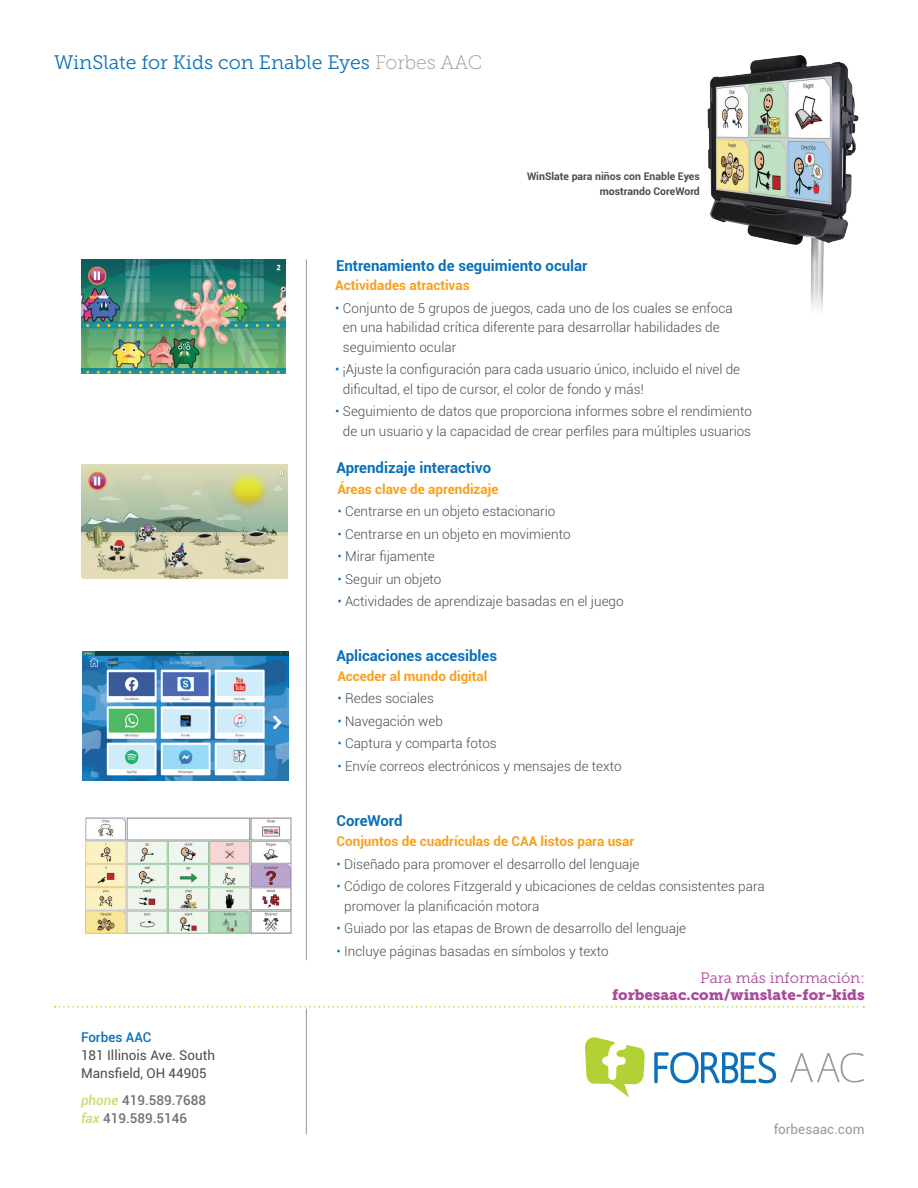
<style>
.page{position:relative;width:918px;height:1188px;background:#fff}
.page>*{position:absolute;margin:0;border:0;box-sizing:border-box;transform-origin:0 0}
.t1{font:19.5px "Museo Slab 300";color:#0c70b9}
.t2{font:700 15px "Roboto";color:#0c70b9}
.t3{font:15px "Museo Slab 900";color:#aa4a9c}
.t4{font:15px "Museo Slab 300";color:#aa4a9c}
.t5{font:300 13.5px/19.5px "Roboto";color:#4b4c4d}
.t6{font:700 13.5px "Roboto";color:#f8a01f}
.t7{font:13.5px/18px "Roboto";color:#4c4d4e}
.t8{font:500 13.5px/18px "Roboto";color:#747172}
.t9{font:13.5px "Roboto";color:#999}
.t10{font:500 13.5px "Roboto";color:#0c70b9}
.t11{font:700 10.5px/15px "Roboto";color:#4b4c4d;text-align:right}
.s1{font-family:"Museo Slab 100";color:#999}
.s2{color:#0c70b9}
.s3{font-style:italic;color:#c8dc71}
</style>
<div class="page">
<svg style="left:654px;top:1052px;width:122px;height:31px"></svg>
<svg style="left:790px;top:1053px;width:74px;height:30px"></svg>
<svg style="left:585px;top:1037px;width:60px;height:61px"></svg>
<svg style="left:55px;top:1006px;width:809px;height:2px"></svg>
<hr style="left:306px;top:1009px;width:1px;height:125px;background:#999">
<hr style="left:306px;top:260px;width:1px;height:700px;background:#999">
<img style="left:85px;top:818px;width:206px;height:115px">
<img style="left:83px;top:651px;width:206px;height:129px">
<img style="left:81px;top:260px;width:205px;height:114px">
<img style="left:81px;top:465px;width:206px;height:114px">
<img style="left:707px;top:55px;width:152px;height:255px">
<h1 class="t1" style="left:54px;top:51px;width:430px">WinSlate for Kids con Enable Eyes <span class="s1">Forbes AAC</span></h1>
<p class="t11" style="left:527px;top:169px;width:174px">WinSlate para niños con Enable Eyes mostrando CoreWord</p>
<p class="t2" style="left:336px;top:255px;width:253px">Entrenamiento de seguimiento ocular</p>
<p class="t6" style="left:335px;top:276px;width:136px">Actividades atractivas</p>
<p class="t5" style="left:343px;top:298px;width:391px;text-indent:-8px"><span class="s2">•</span> Conjunto de 5 grupos de juegos, cada uno de los cuales se enfoca en una habilidad crítica diferente para desarrollar habilidades de seguimiento ocular</p>
<p class="t5" style="left:343px;top:359px;width:399px;text-indent:-8px"><span class="s2">•</span> ¡Ajuste la configuración para cada usuario único, incluido el nivel de dificultad, el tipo de cursor, el color de fondo y más!</p>
<p class="t5" style="left:335px;top:401px;width:418px;text-align:center"><span class="s2">•</span> Seguimiento de datos que proporciona informes sobre el rendimiento de un usuario y la capacidad de crear perfiles para múltiples usuarios</p>
<p class="t2" style="left:337px;top:457px;width:156px">Aprendizaje interactivo</p>
<p class="t6" style="left:337px;top:480px;width:163px">Áreas clave de aprendizaje</p>
<p class="t5" style="left:337px;top:501px;width:220px"><span class="s2">•</span> Centrarse en un objeto estacionario</p>
<p class="t5" style="left:337px;top:524px;width:235px"><span class="s2">•</span> Centrarse en un objeto en movimiento</p>
<p class="t5" style="left:337px;top:546px;width:99px"><span class="s2">•</span> Mirar fijamente</p>
<p class="t5" style="left:337px;top:569px;width:106px"><span class="s2">•</span> Seguir un objeto</p>
<p class="t5" style="left:337px;top:591px;width:288px"><span class="s2">•</span> Actividades de aprendizaje basadas en el juego</p>
<p class="t2" style="left:337px;top:645px;width:162px">Aplicaciones accesibles</p>
<p class="t6" style="left:337px;top:666px;width:152px">Acceder al mundo digital</p>
<p class="t5" style="left:337px;top:688px;width:98px"><span class="s2">•</span> Redes sociales</p>
<p class="t5" style="left:337px;top:711px;width:107px"><span class="s2">•</span> Navegación web</p>
<p class="t5" style="left:337px;top:733px;width:161px"><span class="s2">•</span> Captura y comparta fotos</p>
<p class="t5" style="left:337px;top:756px;width:286px"><span class="s2">•</span> Envíe correos electrónicos y mensajes de texto</p>
<p class="t2" style="left:337px;top:810px;width:68px">CoreWord</p>
<p class="t10" style="left:81px;top:1028px;width:72px">Forbes AAC</p>
<p class="t7" style="left:81px;top:1046px;width:136px">181 Illinois Ave. South<br>Mansfield, OH 44905</p>
<p class="t8" style="left:81px;top:1091px;width:127px"><span class="s3">phone</span> 419.589.7688 <span class="s3">fax</span> 419.589.5146</p>
<p class="t6" style="left:337px;top:832px;width:299px">Conjuntos de cuadrículas de CAA listos para usar</p>
<p class="t5" style="left:337px;top:854px;width:305px"><span class="s2">•</span> Diseñado para promover el desarrollo del lenguaje</p>
<p class="t5" style="left:344px;top:876px;width:422px;text-indent:-8px"><span class="s2">•</span> Código de colores Fitzgerald y ubicaciones de celdas consistentes para promover la planificación motora</p>
<p class="t5" style="left:337px;top:918px;width:351px"><span class="s2">•</span> Guiado por las etapas de Brown de desarrollo del lenguaje</p>
<p class="t5" style="left:337px;top:941px;width:274px"><span class="s2">•</span> Incluye páginas basadas en símbolos y texto</p>
<p class="t4" style="left:700px;top:970px;width:166px">Para más información:</p>
<p class="t3" style="left:612px;top:986px;width:254px">forbesaac.com/winslate-for-kids</p>
<p class="t9" style="left:774px;top:1119px;width:92px">forbesaac.com</p>
</div>
